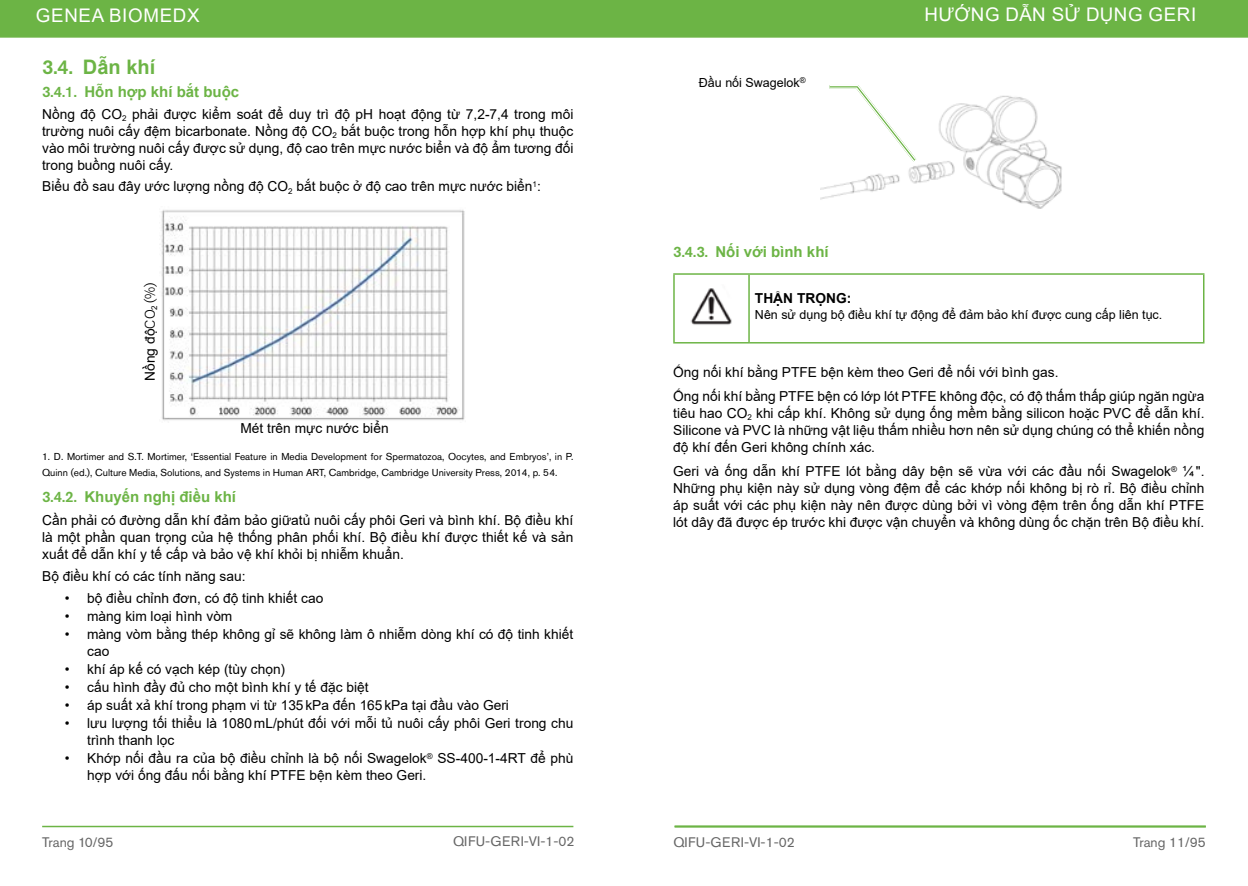
<style>
.page{position:relative;width:1248px;height:886px;background:#fff}
.page>*{position:absolute;margin:0;border:0;box-sizing:border-box;transform-origin:0 0}
.t1{font:700 20px "Arial";color:#6cb445}
.t2{font:18.75px "Arial";letter-spacing:.035em;color:#fff}
.t3{font:700 15px "Arial";color:#6cb445}
.t4{font:13.75px/16.9px "Arial";color:#000}
.t5{font:13.75px "Akzidenz Grotesk Std";letter-spacing:.03em;color:#666}
.t6{font:13.75px "Akzidenz Grotesk Std";color:#666}
.t7{font:700 13.75px "Arial";color:#000}
.t8{font:12.5px "Arial";color:#000}
.t9{font:10px/16.9px "Akzidenz Grotesk Std";color:#000}
.s1{font-family:"Akzidenz Grotesk Std";font-weight:500}
.s2{font-family:"Akzidenz Grotesk Std";font-weight:300}
</style>
<div class="page">
<div style="left:0;top:0;width:1247px;height:38px;background:#6cb445"></div>
<hr style="left:42px;top:826px;width:531px;height:1px;background:#6cb445">
<hr style="left:674px;top:826px;width:531px;height:1px;background:#6cb445">
<hr style="left:674px;top:827px;width:531px;height:1px;background:#6cb445">
<hr style="left:673px;top:273px;width:76px;height:2px;background:#6cb445">
<hr style="left:673px;top:275px;width:1px;height:67px;background:#6cb445">
<hr style="left:749px;top:273px;width:455px;height:2px;background:#6cb445">
<hr style="left:1202px;top:275px;width:2px;height:67px;background:#6cb445">
<hr style="left:673px;top:342px;width:76px;height:1px;background:#6cb445">
<hr style="left:749px;top:342px;width:455px;height:1px;background:#6cb445">
<hr style="left:748px;top:275px;width:1px;height:67px;background:#6cb445">
<img style="left:690px;top:288px;width:42px;height:37px">
<img style="left:820px;top:95px;width:242px;height:114px">
<svg style="left:825px;top:85px;width:95px;height:81px"></svg>
<img style="left:161px;top:210px;width:304px;height:211px">
<h2 class="t2" style="left:36px;top:2px;width:165px">GENEA BIOMEDX</h2>
<h2 class="t2" style="left:924px;top:2px;width:273px">HƯỚNG DẪN SỬ DỤNG GERI</h2>
<h1 class="t1" style="left:42px;top:53px;width:115px"><span class="s1">3.4.</span> Dẫn khí</h1>
<p class="t3" style="left:42px;top:81px;width:198px"><span class="s1">3.4.1.</span> Hỗn hợp khí bắt buộc</p>
<p class="t4" style="left:42px;top:106px;width:532px;text-align:justify">Nồng độ CO<sub>2</sub> phải được kiểm soát để duy trì độ pH hoạt động từ 7,2-7,4 trong môi trường nuôi cấy đệm bicarbonate. Nồng độ CO<sub>2</sub> bắt buộc trong hỗn hợp khí phụ thuộc vào môi trường nuôi cấy được sử dụng, độ cao trên mực nước biển và độ ẩm tương đối trong buồng nuôi cấy.</p>
<p class="t4" style="left:42px;top:178px;width:500px">Biểu đồ sau đây ước lượng nồng độ CO<sub>2</sub> bắt buộc ở độ cao trên mực nước biển<sup>1</sup>:</p>
<p class="t4" style="left:142px;top:381px;width:100px;rotate:-90deg">Nồng độ<span class="s2">CO</span><sub>2</sub> <span class="s2">(%)</span></p>
<p class="t4" style="left:240px;top:420px;width:150px">Mét trên mực nước biển</p>
<p class="t9" style="left:42px;top:448px;width:532px">1. D. Mortimer and S.T. Mortimer, ‘Essential Feature in Media Development for Spermatozoa, Oocytes, and Embryos’, in P.<br>Quinn (ed.), Culture Media, Solutions, and Systems in Human ART, Cambridge, Cambridge University Press, 2014, p. 54.</p>
<p class="t3" style="left:42px;top:486px;width:195px"><span class="s1">3.4.2.</span> Khuyến nghị điều khí</p>
<p class="t4" style="left:42px;top:512px;width:532px;text-align:justify">Cần phải có đường dẫn khí đảm bảo giữatủ nuôi cấy phôi Geri và bình khí. Bộ điều khí là một phần quan trọng của hệ thống phân phối khí. Bộ điều khí được thiết kế và sản xuất để dẫn khí y tế cấp và bảo vệ khí khỏi bị nhiễm khuẩn.</p>
<p class="t4" style="left:42px;top:567px;width:205px">Bộ điều khí có các tính năng sau:</p>
<p class="t4" style="left:65px;top:589px;width:260px">• bộ điều chỉnh đơn, có độ tinh khiết cao</p>
<p class="t4" style="left:65px;top:607px;width:169px">• màng kim loại hình vòm</p>
<p class="t4" style="left:87px;top:625px;width:487px;text-indent:-22px">• màng vòm bằng thép không gỉ sẽ không làm ô nhiễm dòng khí có độ tinh khiết cao</p>
<p class="t4" style="left:65px;top:660px;width:222px">• khí áp kế có vạch kép (tùy chọn)</p>
<p class="t4" style="left:65px;top:679px;width:305px">• cấu hình đầy đủ cho một bình khí y tế đặc biệt</p>
<p class="t4" style="left:65px;top:697px;width:446px">• áp suất xả khí trong phạm vi từ 135kPa đến 165kPa tại đầu vào Geri</p>
<p class="t4" style="left:87px;top:715px;width:487px;text-indent:-22px">• lưu lượng tối thiểu là 1080mL/phút đối với mỗi tủ nuôi cấy phôi Geri trong chu trình thanh lọc</p>
<p class="t4" style="left:87px;top:750px;width:487px;text-indent:-23px">• Khớp nối đầu ra của bộ điều chỉnh là bộ nối Swagelok<sup>®</sup> SS-400-1-4RT để phù hợp với ống đấu nối bằng khí PTFE bện kèm theo Geri.</p>
<p class="t8" style="left:698px;top:74px;width:108px">Đầu nối Swagelok<sup>®</sup></p>
<p class="t3" style="left:673px;top:241px;width:157px"><span class="s1">3.4.3.</span> Nối với bình khí</p>
<p class="t7" style="left:755px;top:289px;width:98px">THẬN TRỌNG:</p>
<p class="t8" style="left:755px;top:306px;width:409px">Nên sử dụng bộ điều khí tự động để đảm bảo khí được cung cấp liên tục.</p>
<p class="t4" style="left:673px;top:360px;width:532px;line-height:24.4px">Ống nối khí bằng PTFE bện kèm theo Geri để nối với bình gas.<br>Ống nối khí bằng PTFE bện có lớp lót PTFE không độc, có độ thấm thấp giúp ngăn ngừa</p>
<p class="t4" style="left:673px;top:405px;width:532px;text-align:justify">tiêu hao CO<sub>2</sub> khi cấp khí. Không sử dụng ống mềm bằng silicon hoặc PVC để dẫn khí.<br>Silicone và PVC là những vật liệu thấm nhiều hơn nên sử dụng chúng có thể khiến nồng độ khí đến Geri không chính xác.</p>
<p class="t4" style="left:673px;top:463px;width:532px;text-align:justify">Geri và ống dẫn khí PTFE lót bằng dây bện sẽ vừa với các đầu nối Swagelok<sup>®</sup> ¼".<br>Những phụ kiện này sử dụng vòng đệm để các khớp nối không bị rò rỉ. Bộ điều chỉnh áp suất với các phụ kiện này nên được dùng bởi vì vòng đệm trên ống dẫn khí PTFE lót dây đã được ép trước khi được vận chuyển và không dùng ốc chặn trên Bộ điều khí.</p>
<p class="t5" style="left:453px;top:833px;width:123px">QIFU-GERI-VI-1-02</p>
<p class="t5" style="left:673px;top:834px;width:123px">QIFU-GERI-VI-1-02</p>
<p class="t6" style="left:42px;top:834px;width:73px">Trang 10/95</p>
<p class="t6" style="left:1132px;top:834px;width:74px">Trang 11/95</p>
</div>
